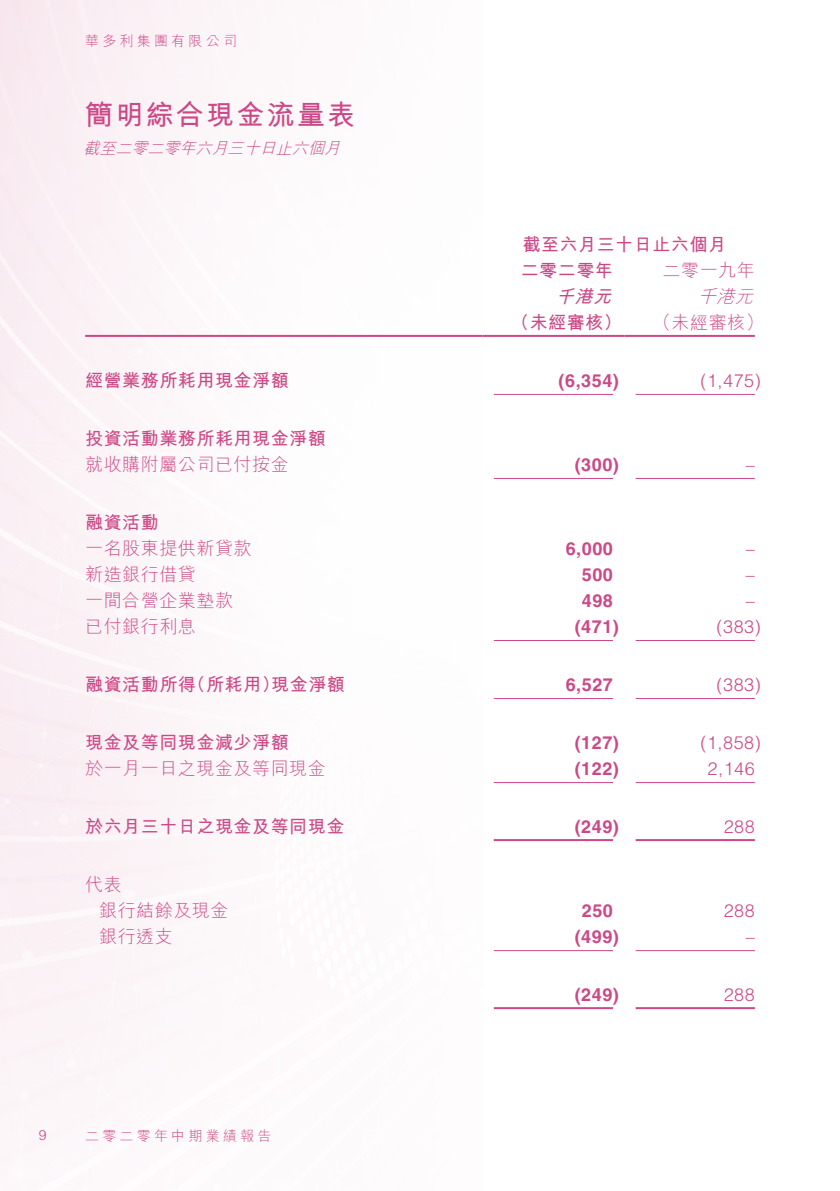
<style>
.page{position:relative;width:840px;height:1191px;background:#fff}
.page>*{position:absolute;margin:0;border:0;box-sizing:border-box;transform-origin:0 0}
.t1{font:700 28px "M Hei HK";letter-spacing:.08em;color:#cd4886}
.t2{font:700 18px "M Hei HK";letter-spacing:.03em;color:#cd4886}
.t3{font:300 18px "M Hei HK";letter-spacing:.03em;color:#cd4886}
.t4{font:700 18px "Helvetica LT Std";letter-spacing:.03em;color:#cd4886}
.t5{font:300 18px "Helvetica LT Std";letter-spacing:.03em;color:#cd4886}
.t6{font:italic 300 18px "M Hei HK";color:#cd4886}
.t7{font:italic 700 18px "M Hei HK";color:#cd4886}
.t8{font:italic 300 16px "M Hei HK";color:#cd4886}
.t9{font:300 14px "M Hei HK";letter-spacing:.23em;color:#cd4886}
.t10{font:300 14px "Helvetica LT Std";color:#cd4886}
</style>
<div class="page">
<hr style="left:85px;top:335px;width:397px;height:2px;background:#cd4886">
<hr style="left:482px;top:335px;width:142px;height:2px;background:#cd4886">
<hr style="left:624px;top:335px;width:130px;height:2px;background:#cd4886">
<hr style="left:493px;top:394px;width:119px;height:1px;background:#cd4886">
<hr style="left:635px;top:394px;width:119px;height:1px;background:#cd4886">
<hr style="left:493px;top:478px;width:119px;height:1px;background:#cd4886">
<hr style="left:635px;top:478px;width:119px;height:1px;background:#cd4886">
<hr style="left:493px;top:640px;width:119px;height:1px;background:#cd4886">
<hr style="left:635px;top:640px;width:119px;height:1px;background:#cd4886">
<hr style="left:493px;top:698px;width:119px;height:1px;background:#cd4886">
<hr style="left:635px;top:698px;width:119px;height:1px;background:#cd4886">
<hr style="left:493px;top:782px;width:119px;height:1px;background:#cd4886">
<hr style="left:635px;top:782px;width:119px;height:1px;background:#cd4886">
<hr style="left:493px;top:839px;width:119px;height:2px;background:#cd4886">
<hr style="left:635px;top:839px;width:119px;height:2px;background:#cd4886">
<hr style="left:493px;top:950px;width:119px;height:1px;background:#cd4886">
<hr style="left:635px;top:950px;width:119px;height:1px;background:#cd4886">
<hr style="left:493px;top:1007px;width:119px;height:2px;background:#cd4886">
<hr style="left:635px;top:1007px;width:119px;height:2px;background:#cd4886">
<p class="t9" style="left:85px;top:34px;width:153px">華多利集團有限公司</p>
<h1 class="t1" style="left:85px;top:94px;width:271px">簡明綜合現金流量表</h1>
<p class="t8" style="left:83px;top:140px;width:262px">截至二零二零年六月三十日止六個月</p>
<p class="t2" style="left:85px;top:367px;width:205px">經營業務所耗用現金淨額</p>
<p class="t2" style="left:85px;top:425px;width:242px">投資活動業務所耗用現金淨額</p>
<p class="t3" style="left:85px;top:455px;width:205px">就收購附屬公司已付按金</p>
<p class="t2" style="left:85px;top:509px;width:75px">融資活動</p>
<p class="t3" style="left:85px;top:539px;width:168px">一名股東提供新貸款</p>
<p class="t3" style="left:85px;top:565px;width:112px">新造銀行借貸</p>
<p class="t3" style="left:85px;top:591px;width:149px">一間合營企業墊款</p>
<p class="t3" style="left:85px;top:617px;width:112px">已付銀行利息</p>
<p class="t2" style="left:271px;top:671px;width:75px">現金淨額</p>
<p class="t2" style="left:85px;top:671px;width:112px">融資活動所得</p>
<p class="t2" style="left:187px;top:671px;width:94px">（所耗用）</p>
<p class="t2" style="left:85px;top:729px;width:205px">現金及等同現金減少淨額</p>
<p class="t3" style="left:85px;top:759px;width:242px">於一月一日之現金及等同現金</p>
<p class="t2" style="left:85px;top:813px;width:261px">於六月三十日之現金及等同現金</p>
<p class="t3" style="left:85px;top:875px;width:38px">代表</p>
<p class="t3" style="left:99px;top:901px;width:131px">銀行結餘及現金</p>
<p class="t3" style="left:99px;top:927px;width:75px">銀行透支</p>
<p class="t10" style="left:39px;top:1126px;width:9px">9</p>
<p class="t9" style="left:85px;top:1128px;width:188px">二零二零年中期業績報告</p>
<p class="t2" style="left:522px;top:231px;width:205px">截至六月三十日止六個月</p>
<p class="t3" style="left:662px;top:261px;width:94px">二零一九年</p>
<p class="t2" style="left:520px;top:257px;width:94px">二零二零年</p>
<p class="t7" style="left:555px;top:283px;width:63px">千港元</p>
<p class="t2" style="left:511px;top:309px;width:112px">（未經審核）</p>
<p class="t4" style="left:558px;top:369px;width:62px">)6,354(</p>
<p class="t4" style="left:574px;top:453px;width:46px">)300(</p>
<p class="t4" style="left:565px;top:537px;width:49px">6,000</p>
<p class="t4" style="left:581px;top:563px;width:33px">500</p>
<p class="t4" style="left:581px;top:589px;width:33px">498</p>
<p class="t4" style="left:574px;top:615px;width:46px">)471(</p>
<p class="t4" style="left:565px;top:673px;width:49px">6,527</p>
<p class="t4" style="left:574px;top:731px;width:46px">)127(</p>
<p class="t4" style="left:574px;top:757px;width:46px">)122(</p>
<p class="t4" style="left:574px;top:815px;width:46px">)249(</p>
<p class="t4" style="left:581px;top:899px;width:33px">250</p>
<p class="t4" style="left:574px;top:925px;width:46px">)499(</p>
<p class="t4" style="left:574px;top:983px;width:46px">)249(</p>
<p class="t6" style="left:697px;top:287px;width:61px">千港元</p>
<p class="t3" style="left:652px;top:313px;width:112px">（未經審核(</p>
<p class="t5" style="left:700px;top:369px;width:62px">)1,475(</p>
<p class="t5" style="left:745px;top:453px;width:10px">–</p>
<p class="t5" style="left:745px;top:537px;width:10px">–</p>
<p class="t5" style="left:745px;top:563px;width:10px">–</p>
<p class="t5" style="left:745px;top:589px;width:10px">–</p>
<p class="t5" style="left:716px;top:615px;width:46px">)383(</p>
<p class="t5" style="left:716px;top:673px;width:46px">)383(</p>
<p class="t5" style="left:700px;top:731px;width:62px">)1,858(</p>
<p class="t5" style="left:707px;top:757px;width:49px">2,146</p>
<p class="t5" style="left:723px;top:815px;width:33px">288</p>
<p class="t5" style="left:723px;top:899px;width:33px">288</p>
<p class="t5" style="left:745px;top:925px;width:10px">–</p>
<p class="t5" style="left:723px;top:983px;width:33px">288</p>
</div>
